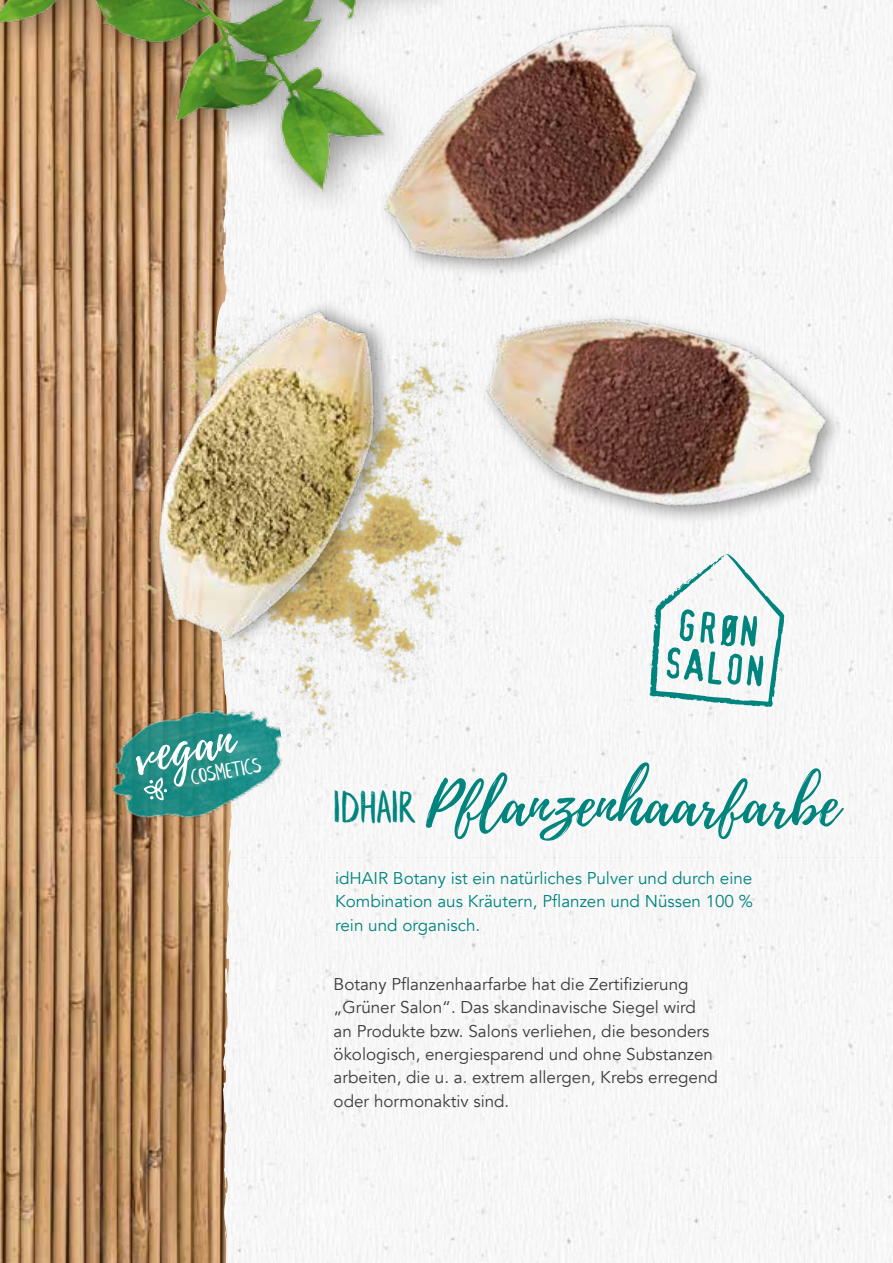
<style>
.page{position:relative;width:893px;height:1263px;background:#fff}
.page>*{position:absolute;margin:0;border:0;box-sizing:border-box;transform-origin:0 0}
.t1{font:59.7px "Playlist Script";color:#00847e;scale:1.06 1}
.t2{font:51.75px "Playlist Script";color:#fff}
.t3{font:22.2px "Leafy";color:#fff}
.t4{font:17.1px/23.4px "Avenir";color:#3c3c3b}
.t5{font:17.1px/23.4px "Avenir";color:#00847e;text-align:justify}
.s1{font-family:"Leafy";font-size:46.8px}
</style>
<div class="page">
<img style="left:0;top:917px;width:214px;height:346px">
<svg style="left:286px;top:560px;width:606px;height:703px"></svg>
<img style="left:214px;top:917px;width:72px;height:346px">
<img style="left:717px;top:0;width:175px;height:554px">
<hr style="left:892px;top:0;width:1px;height:1263px;background:#00847e">
<img style="left:0;top:97px;width:726px;height:820px">
<img style="left:102px;top:693px;width:191px;height:142px">
<svg style="left:144px;top:777px;width:23px;height:23px"></svg>
<svg style="left:649px;top:552px;width:135px;height:155px"></svg>
<img style="left:480px;top:278px;width:368px;height:250px">
<img style="left:349px;top:0;width:368px;height:278px">
<img style="left:139px;top:293px;width:336px;height:368px">
<img style="left:0;top:0;width:453px;height:210px">
<h2 class="t2" style="left:128px;top:719px;width:102px;rotate:-10deg">vegan</h2>
<p class="t3" style="left:189px;top:766px;width:73px;rotate:-10deg">cosmetics</p>
<h1 class="t1" style="left:334px;top:762px;width:478px"><span class="s1">idHAIR</span> Pflanzenhaarfarbe</h1>
<p class="t5" style="left:335px;top:867px;width:419px">idHAIR Botany ist ein natürliches Pulver und durch eine Kombination aus Kräutern, Pflanzen und Nüssen 100 % rein und organisch.</p>
<p class="t4" style="left:334px;top:972px;width:386px">Botany Pflanzenhaarfarbe hat die Zertifizierung „Grüner Salon“. Das skandinavische Siegel wird an Produkte bzw. Salons verliehen, die besonders ökologisch, energiesparend und ohne Substanzen arbeiten, die u. a. extrem allergen, Krebs erregend oder hormonaktiv sind.</p>
</div>
